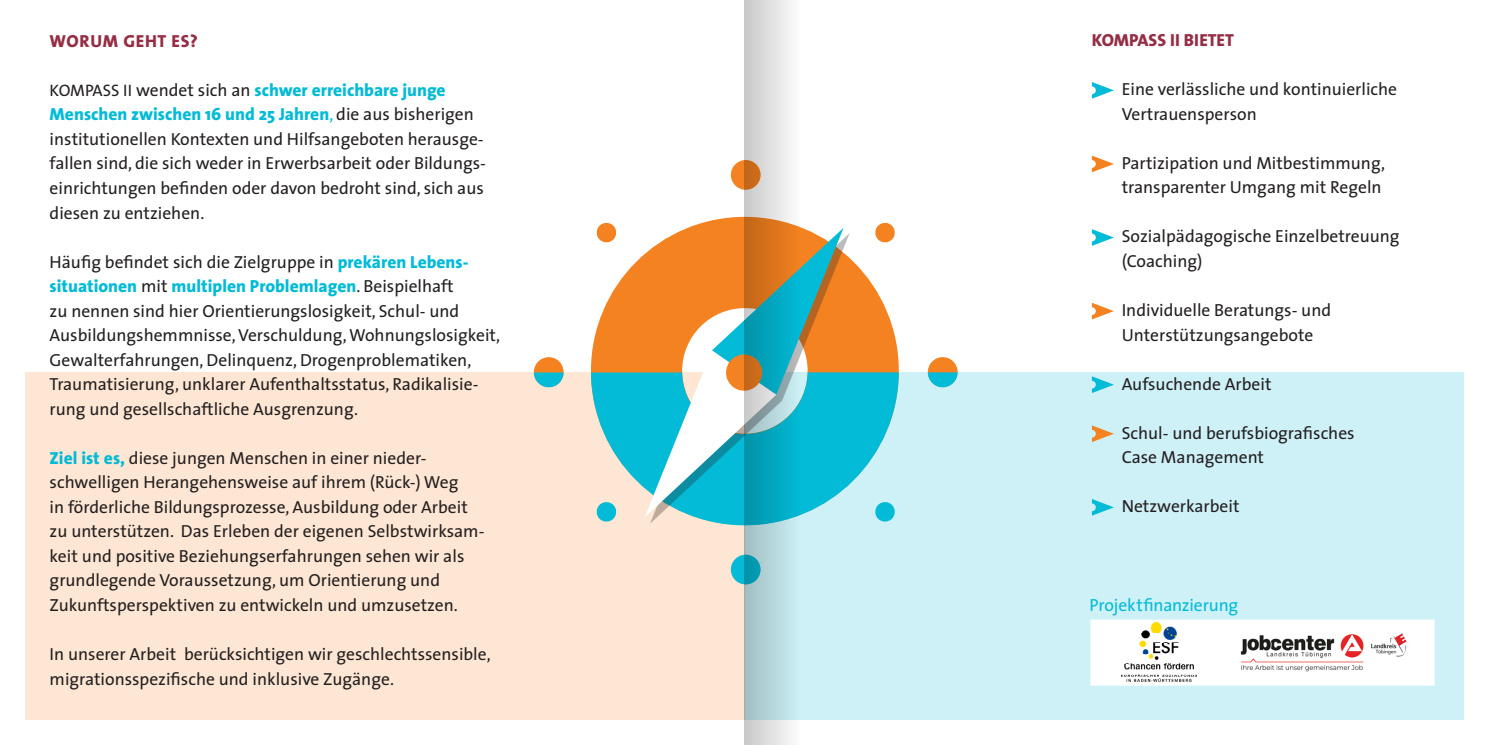
<style>
.page{position:relative;width:1489px;height:745px;background:#fff}
.page>*{position:absolute;margin:0;border:0;box-sizing:border-box;transform-origin:0 0}
.t1{font:17.5px/24.5px "The Sans";color:#231f20}
.t2{font:17.5px "The Sans";letter-spacing:-.01em;color:#03bbd7}
.t3{font:800 17.5px "The Sans";letter-spacing:.01em;color:#952e45}
.t4{font:800 17.5px "The Sans";letter-spacing:.04em;color:#952e45}
.s1{font-size:16.62px}
.s2{font-weight:800;color:#03bbd7}
.s3{color:#03bbd7}
.s4{font-family:"The Sans Extra Bold Caps";color:#03bbd7}
</style>
<div class="page">
<div style="left:927px;top:357px;width:30px;height:29px;background:#f58220;border-radius:50%"></div>
<div style="left:534px;top:357px;width:29px;height:29px;background:#f58220;border-radius:50%"></div>
<svg style="left:591px;top:217px;width:307px;height:155px;fill:#f58220"></svg>
<div style="left:730px;top:160px;width:30px;height:30px;background:#f58220;border-radius:50%"></div>
<svg style="left:595px;top:222px;width:22px;height:21px"></svg>
<svg style="left:874px;top:222px;width:21px;height:21px"></svg>
<div style="left:744px;top:372px;width:719px;height:347px;background:#cdf1f7"></div>
<div style="left:25px;top:372px;width:719px;height:347px;background:#fde6d3"></div>
<svg style="left:534px;top:372px;width:423px;height:212px"></svg>
<div style="left:650px;top:233px;width:199px;height:290px;background:#231f20;opacity:.3"></div>
<svg style="left:644px;top:227px;width:199px;height:290px;background:#9fb397"></svg>
<svg style="left:1091px;top:82px;width:22px;height:17px"></svg>
<svg style="left:1091px;top:155px;width:22px;height:17px"></svg>
<svg style="left:1091px;top:229px;width:22px;height:17px"></svg>
<svg style="left:1091px;top:302px;width:22px;height:17px"></svg>
<svg style="left:1091px;top:376px;width:22px;height:17px"></svg>
<svg style="left:1091px;top:425px;width:22px;height:17px"></svg>
<svg style="left:1091px;top:499px;width:22px;height:16px"></svg>
<svg style="left:744px;top:0;width:65px;height:744px"></svg>
<div style="left:1090px;top:619px;width:344px;height:66px;background:#fff;border:1px solid #fff"></div>
<img style="left:1240px;top:633px;width:166px;height:37px">
<img style="left:1121px;top:622px;width:74px;height:59px">
<p class="t4" style="left:50px;top:26px;width:150px">WORUM GEHT ES?</p>
<p class="t1" style="left:50px;top:77px;width:438px"><span class="s1">KOMPASS II</span> wendet sich an <span class="s2">schwer erreichbare junge Menschen zwischen 16 und 25 Jahren</span><span class="s3">,</span> die aus bisherigen institutionellen Kontexten und Hilfsangeboten herausge&shy;fallen sind, die sich weder in Erwerbsarbeit oder Bildungs&shy;einrichtungen befinden oder davon bedroht sind, sich aus diesen zu entziehen.</p>
<p class="t1" style="left:50px;top:249px;width:452px">Häufig befindet sich die Zielgruppe in <span class="s2">prekären Lebens&shy;situationen</span> mit <span class="s2">multiplen Problemlagen</span>. Beispielhaft<br>zu nennen sind hier Orientierungslosigkeit, Schul- und Ausbildungshemmnisse, Verschuldung, Wohnungslosigkeit, Gewalterfahrungen, Delinquenz, Drogenproblematiken, Traumatisierung, unklarer Aufenthaltsstatus, Radikalisie&shy;rung und gesellschaftliche Ausgrenzung.</p>
<p class="t1" style="left:50px;top:445px;width:436px"><span class="s2">Ziel ist es</span><span class="s4">,</span> diese jungen Menschen in einer nieder&shy;schwelligen Herangehensweise auf ihrem (Rück-) Weg<br>in förderliche Bildungsprozesse, Ausbildung oder Arbeit zu unterstützen. Das Erleben der eigenen Selbstwirksam&shy;keit und positive Beziehungserfahrungen sehen wir als grundlegende Voraussetzung, um Orientierung und Zukunftsperspektiven zu entwickeln und umzusetzen.</p>
<p class="t1" style="left:50px;top:641px;width:442px">In unserer Arbeit berücksichtigen wir geschlechtssensible, migrationsspezifische und inklusive Zugänge.</p>
<p class="t3" style="left:1091px;top:25px;width:143px">KOMPASS II BIETET</p>
<p class="t1" style="left:1121px;top:76px;width:277px">Eine verlässliche und kontinuierliche<br>Vertrauensperson</p>
<p class="t1" style="left:1121px;top:150px;width:265px">Partizipation und Mitbestimmung, transparenter Umgang mit Regeln</p>
<p class="t1" style="left:1121px;top:223px;width:279px">Sozialpädagogische Einzelbetreuung (Coaching)</p>
<p class="t1" style="left:1121px;top:297px;width:211px">Individuelle Beratungs- und<br>Unterstützungsangebote</p>
<p class="t1" style="left:1121px;top:370px;width:151px">Aufsuchende Arbeit</p>
<p class="t1" style="left:1121px;top:419px;width:234px">Schul- und berufsbiografisches<br>Case Management</p>
<p class="t1" style="left:1121px;top:493px;width:119px">Netzwerkarbeit</p>
<p class="t2" style="left:1089px;top:590px;width:150px">Projektfinanzierung</p>
</div>
